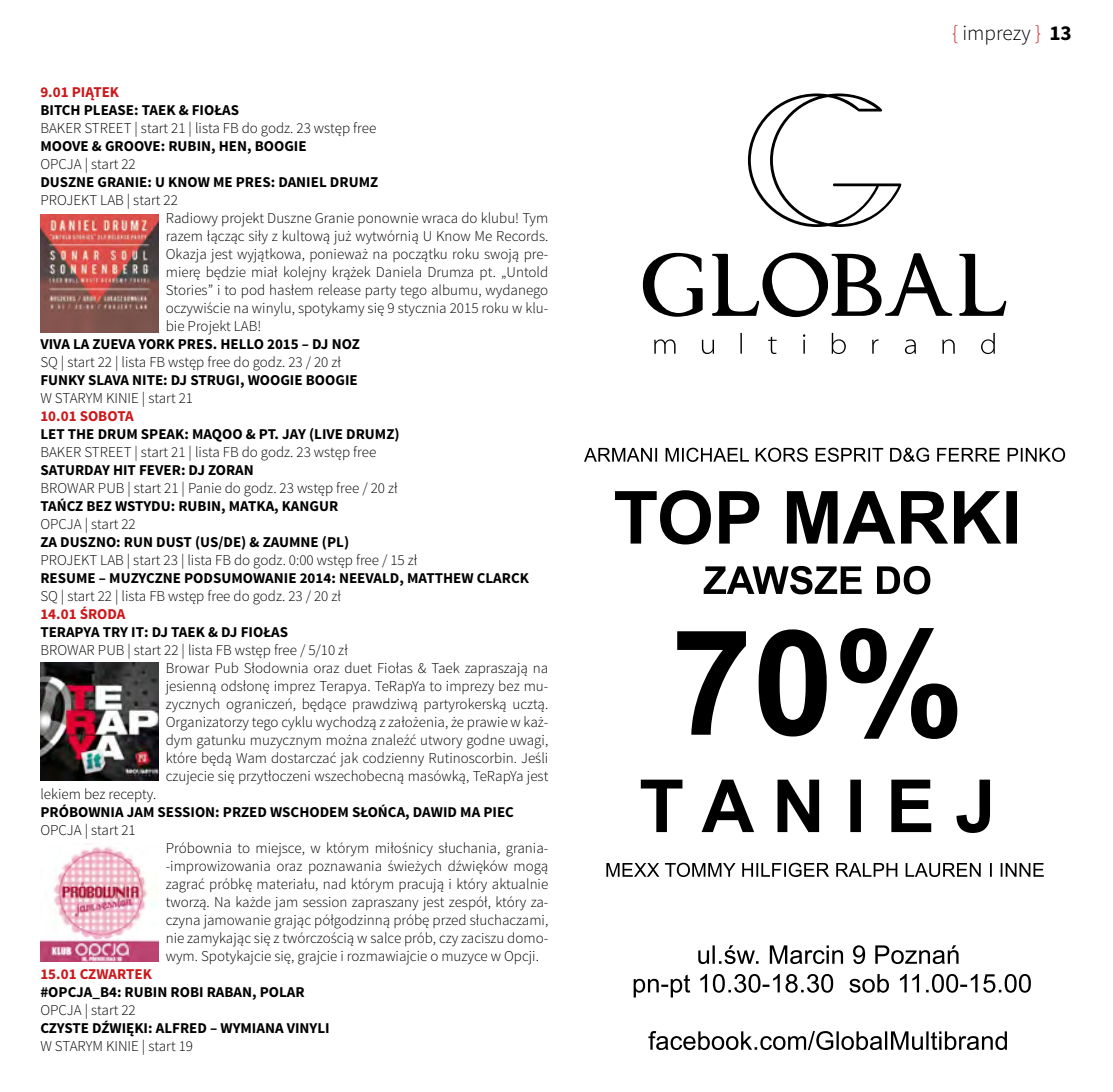
<style>
.page{position:relative;width:1113px;height:1092px;background:#fff}
.page>*{position:absolute;margin:0;border:0;box-sizing:border-box;transform-origin:0 0}
.t1{font:300 21.25px "Source Sans Pro";color:#000}
.t2{font:300 15px/18px "Source Sans Pro";color:#000}
.t3{font:700 15px "Source Sans Pro";color:#000}
.t4{font:700 15px "Source Sans Pro";color:#cd171a}
.s1{color:#cd171a}
.s2{font-weight:700}
</style>
<div class="page">
<img style="left:41px;top:215px;width:118px;height:118px">
<img style="left:41px;top:846px;width:118px;height:115px">
<img style="left:41px;top:662px;width:118px;height:118px">
<svg style="left:748px;top:93px;width:153px;height:134px"></svg>
<svg style="left:654px;top:333px;width:341px;height:21px"></svg>
<svg style="left:643px;top:252px;width:363px;height:65px"></svg>
<svg style="left:633px;top:945px;width:398px;height:104px"></svg>
<svg style="left:584px;top:447px;width:481px;height:15px"></svg>
<svg style="left:606px;top:862px;width:437px;height:14px"></svg>
<svg style="left:615px;top:490px;width:402px;height:342px"></svg>
<p class="t4" style="left:40px;top:82px;width:80px">9.01 PIĄTEK</p>
<p class="t3" style="left:40px;top:100px;width:200px">BITCH PLEASE: TAEK &amp; FIOŁAS</p>
<p class="t2" style="left:40px;top:119px;width:337px">BAKER STREET | start 21 | lista FB do godz. 23 wstęp free</p>
<p class="t3" style="left:40px;top:136px;width:268px">MOOVE &amp; GROOVE: RUBIN, HEN, BOOGIE</p>
<p class="t2" style="left:40px;top:155px;width:97px">OPCJA | start 22</p>
<p class="t3" style="left:40px;top:172px;width:339px">DUSZNE GRANIE: U KNOW ME PRES: DANIEL DRUMZ</p>
<p class="t2" style="left:166px;top:191px;width:384px;text-indent:-125px">PROJEKT LAB | start 22<br>Radiowy projekt Duszne Granie ponownie wraca do klubu! Tym razem łącząc siły z kultową już wytwórnią U Know Me Records.<br>Okazja jest wyjątkowa, ponieważ na początku roku swoją pre&shy;mierę będzie miał kolejny krążek Daniela Drumza pt. „Untold Stories” i to pod hasłem release party tego albumu, wydanego oczywiście na winylu, spotykamy się 9 stycznia 2015 roku w klu&shy;bie Projekt LAB!</p>
<p class="t3" style="left:40px;top:334px;width:321px">VIVA LA ZUEVA YORK PRES. HELLO 2015 – DJ NOZ</p>
<p class="t2" style="left:40px;top:353px;width:302px">SQ | start 22 | lista FB wstęp free do godz. 23 / 20 zł</p>
<p class="t3" style="left:40px;top:370px;width:319px">FUNKY SLAVA NITE: DJ STRUGI, WOOGIE BOOGIE</p>
<p class="t2" style="left:40px;top:389px;width:154px">W STARYM KINIE | start 21</p>
<p class="t4" style="left:40px;top:406px;width:95px">10.01 SOBOTA</p>
<p class="t3" style="left:40px;top:424px;width:361px">LET THE DRUM SPEAK: MAQOO &amp; PT. JAY (LIVE DRUMZ)</p>
<p class="t2" style="left:40px;top:443px;width:337px">BAKER STREET | start 21 | lista FB do godz. 23 wstęp free</p>
<p class="t3" style="left:40px;top:460px;width:215px">SATURDAY HIT FEVER: DJ ZORAN</p>
<p class="t2" style="left:40px;top:479px;width:359px">BROWAR PUB | start 21 | Panie do godz. 23 wstęp free / 20 zł</p>
<p class="t3" style="left:40px;top:496px;width:299px">TAŃCZ BEZ WSTYDU: RUBIN, MATKA, KANGUR</p>
<p class="t2" style="left:40px;top:515px;width:97px">OPCJA | start 22</p>
<p class="t3" style="left:40px;top:532px;width:310px">ZA DUSZNO: RUN DUST (US/DE) &amp; ZAUMNE (PL)</p>
<p class="t2" style="left:40px;top:551px;width:378px">PROJEKT LAB | start 23 | lista FB do godz. 0:00 wstęp free / 15 zł</p>
<p class="t3" style="left:40px;top:568px;width:490px">RESUME – MUZYCZNE PODSUMOWANIE 2014: NEEVALD, MATTHEW CLARCK</p>
<p class="t2" style="left:40px;top:587px;width:302px">SQ | start 22 | lista FB wstęp free do godz. 23 / 20 zł</p>
<p class="t4" style="left:40px;top:604px;width:87px">14.01 ŚRODA</p>
<p class="t3" style="left:40px;top:622px;width:249px">TERAPYA TRY IT: DJ TAEK &amp; DJ FIOŁAS</p>
<p class="t2" style="left:40px;top:641px;width:309px">BROWAR PUB | start 22 | lista FB wstęp free / 5/10 zł</p>
<p class="t2" style="left:166px;top:659px;width:384px">Browar Pub Słodownia oraz duet Fiołas &amp; Taek zapraszają na</p>
<p class="t2" style="left:166px;top:677px;width:384px">jesienną odsłonę imprez Terapya. TeRapYa to imprezy bez mu-</p>
<p class="t2" style="left:166px;top:695px;width:384px">zycznych ograniczeń, będące prawdziwą partyrokerską ucztą.</p>
<p class="t2" style="left:166px;top:713px;width:384px">Organizatorzy tego cyklu wychodzą z założenia, że prawie w każ-</p>
<p class="t2" style="left:166px;top:731px;width:384px">dym gatunku muzycznym można znaleźć utwory godne uwagi,</p>
<p class="t2" style="left:166px;top:749px;width:384px">które będą Wam dostarczać jak codzienny Rutinoscorbin. Jeśli</p>
<p class="t2" style="left:166px;top:767px;width:384px">czujecie się przytłoczeni wszechobecną masówką, TeRapYa jest</p>
<p class="t2" style="left:40px;top:785px;width:118px">lekiem bez recepty.</p>
<p class="t3" style="left:40px;top:802px;width:475px">PRÓBOWNIA JAM SESSION: PRZED WSCHODEM SŁOŃCA, DAWID MA PIEC</p>
<p class="t2" style="left:40px;top:821px;width:97px">OPCJA | start 21</p>
<p class="t2" style="left:166px;top:839px;width:384px;text-align:justify">Próbownia to miejsce, w którym miłośnicy słuchania, grania--improwizowania oraz poznawania świeżych dźwięków mogą zagrać próbkę materiału, nad którym pracują i który aktualnie tworzą. Na każde jam session zapraszany jest zespół, który za&shy;czyna jamowanie grając półgodzinną próbę przed słuchaczami, nie zamykając się z twórczością w salce prób, czy zaciszu domo&shy;wym. Spotykajcie się, grajcie i rozmawiajcie o muzyce w Opcji.</p>
<p class="t4" style="left:40px;top:964px;width:113px">15.01 CZWARTEK</p>
<p class="t3" style="left:40px;top:982px;width:266px">#OPCJA_B4: RUBIN ROBI RABAN, POLAR</p>
<p class="t2" style="left:40px;top:1001px;width:97px">OPCJA | start 22</p>
<p class="t3" style="left:40px;top:1018px;width:291px">CZYSTE DŹWIĘKI: ALFRED – WYMIANA VINYLI</p>
<p class="t2" style="left:40px;top:1037px;width:154px">W STARYM KINIE | start 19</p>
<h1 class="t1" style="left:952px;top:20px;width:121px"><span class="s1">{</span> imprezy <span class="s1">}</span> <span class="s2">13</span></h1>
</div>
